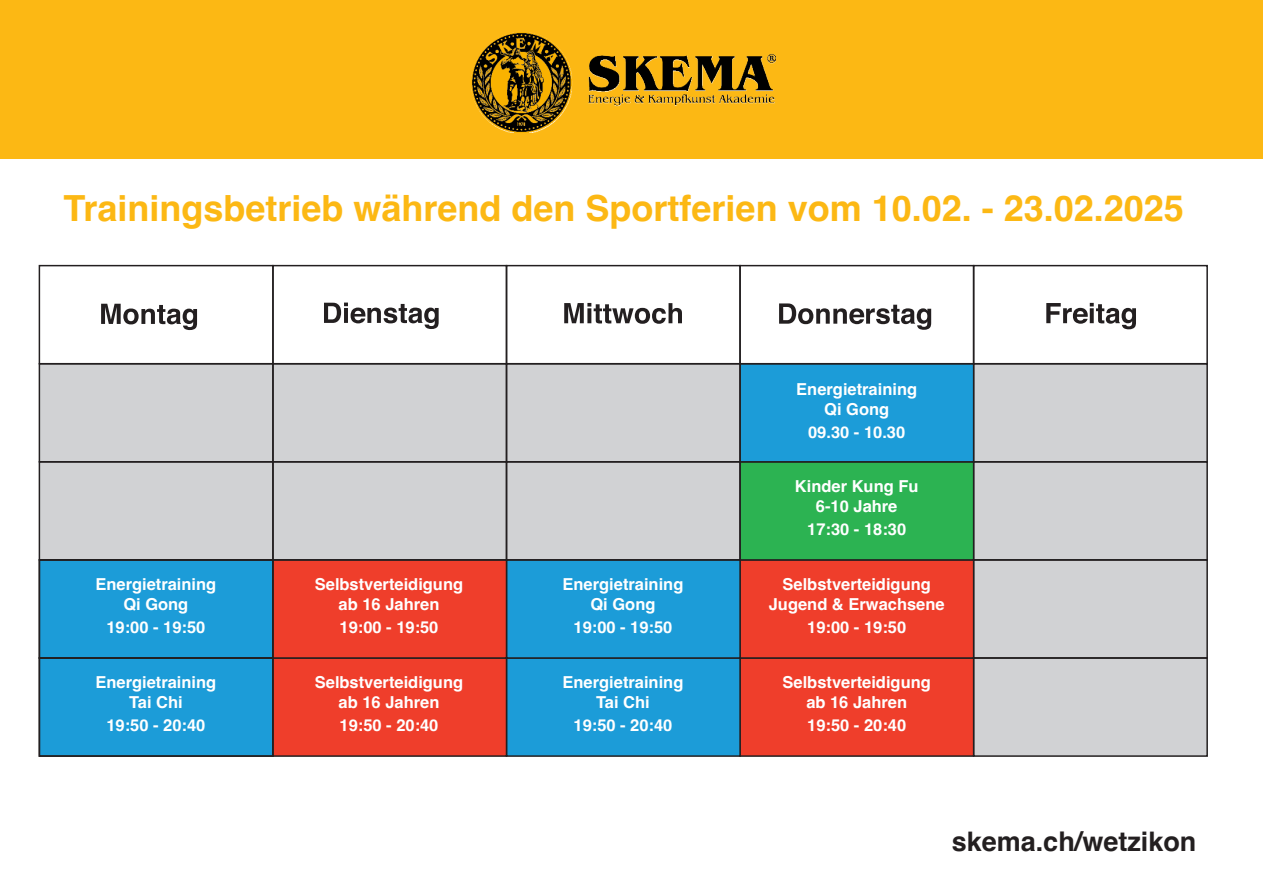
<style>
.page{position:relative;width:1263px;height:893px;background:#fff}
.page>*{position:absolute;margin:0;border:0;box-sizing:border-box;transform-origin:0 0}
.t1{font:700 36px "Helvetica";color:#fcb814}
.t2{font:700 27px "Helvetica";color:#231f20}
.t3{font:700 16.5px/19.8px "Helvetica";color:#fff;text-align:center}
</style>
<div class="page">
<div style="left:0;top:0;width:1263px;height:159px;background:#fcb814"></div>
<img style="left:471px;top:32px;width:305px;height:101px">
<div style="left:40px;top:364px;width:1167px;height:392px;background:#d1d2d4"></div>
<div style="left:973px;top:657px;width:235px;height:100px;border:2px solid #231f20"></div>
<div style="left:973px;top:559px;width:235px;height:100px;border:2px solid #231f20"></div>
<div style="left:973px;top:461px;width:235px;height:100px;border:2px solid #231f20"></div>
<div style="left:973px;top:363px;width:235px;height:100px;border:2px solid #231f20"></div>
<div style="left:973px;top:265px;width:235px;height:99px;border:2px solid #231f20"></div>
<svg style="left:1046px;top:303px;width:90px;height:26px"></svg>
<div style="left:739px;top:657px;width:235px;height:100px;background:#ef3e2b;border:2px solid #231f20"></div>
<div style="left:739px;top:559px;width:235px;height:100px;background:#ef3e2b;border:2px solid #231f20"></div>
<div style="left:739px;top:461px;width:235px;height:100px;background:#2cb352;border:2px solid #231f20"></div>
<div style="left:739px;top:363px;width:235px;height:100px;background:#1c9cd8;border:2px solid #231f20"></div>
<div style="left:739px;top:265px;width:235px;height:99px;border:2px solid #231f20"></div>
<svg style="left:779px;top:303px;width:152px;height:27px"></svg>
<div style="left:506px;top:657px;width:235px;height:100px;background:#1c9cd8;border:2px solid #231f20"></div>
<div style="left:506px;top:559px;width:235px;height:100px;background:#1c9cd8;border:2px solid #231f20"></div>
<div style="left:506px;top:461px;width:235px;height:100px;border:2px solid #231f20"></div>
<div style="left:506px;top:363px;width:235px;height:100px;border:2px solid #231f20"></div>
<div style="left:506px;top:265px;width:235px;height:99px;border:2px solid #231f20"></div>
<svg style="left:564px;top:303px;width:118px;height:21px"></svg>
<div style="left:39px;top:657px;width:235px;height:100px;background:#1c9cd8"></div>
<div style="left:39px;top:559px;width:235px;height:100px;background:#1c9cd8"></div>
<div style="left:272px;top:657px;width:235px;height:100px;background:#ef3e2b;border:2px solid #231f20"></div>
<div style="left:272px;top:559px;width:235px;height:100px;background:#ef3e2b;border:2px solid #231f20"></div>
<div style="left:272px;top:461px;width:235px;height:100px;border:2px solid #231f20"></div>
<div style="left:272px;top:363px;width:235px;height:100px;border:2px solid #231f20"></div>
<div style="left:272px;top:265px;width:235px;height:99px;border:2px solid #231f20"></div>
<svg style="left:324px;top:303px;width:115px;height:26px"></svg>
<div style="left:39px;top:657px;width:235px;height:100px;border:2px solid #231f20"></div>
<div style="left:39px;top:559px;width:235px;height:100px;border:2px solid #231f20"></div>
<div style="left:39px;top:461px;width:235px;height:100px;border:2px solid #231f20"></div>
<div style="left:39px;top:363px;width:235px;height:100px;border:2px solid #231f20"></div>
<div style="left:39px;top:265px;width:235px;height:99px;border:2px solid #231f20"></div>
<svg style="left:101px;top:304px;width:96px;height:26px"></svg>
<h1 class="t1" style="left:63px;top:194px;width:1122px">Trainingsbetrieb während den Sportferien vom 10.02. - 23.02.2025</h1>
<p class="t3" style="left:796px;top:381px;width:122px">Energietraining<br>Qi Gong</p>
<p class="t3" style="left:808px;top:424px;width:99px">09.30 - 10.30</p>
<p class="t3" style="left:95px;top:576px;width:122px">Energietraining<br>Qi Gong</p>
<p class="t3" style="left:106px;top:619px;width:100px">19:00 - 19:50</p>
<p class="t3" style="left:95px;top:674px;width:122px">Energietraining<br>Tai Chi</p>
<p class="t3" style="left:106px;top:717px;width:100px">19:50 - 20:40</p>
<p class="t3" style="left:315px;top:576px;width:150px">Selbstverteidigung ab 16 Jahren</p>
<p class="t3" style="left:340px;top:619px;width:100px">19:00 - 19:50</p>
<p class="t3" style="left:315px;top:674px;width:150px">Selbstverteidigung ab 16 Jahren</p>
<p class="t3" style="left:340px;top:717px;width:100px">19:50 - 20:40</p>
<p class="t3" style="left:562px;top:576px;width:122px">Energietraining<br>Qi Gong</p>
<p class="t3" style="left:573px;top:619px;width:100px">19:00 - 19:50</p>
<p class="t3" style="left:562px;top:674px;width:122px">Energietraining<br>Tai Chi</p>
<p class="t3" style="left:573px;top:717px;width:100px">19:50 - 20:40</p>
<p class="t3" style="left:795px;top:478px;width:125px">Kinder Kung Fu<br>6-10 Jahre</p>
<p class="t3" style="left:807px;top:521px;width:100px">17:30 - 18:30</p>
<p class="t3" style="left:769px;top:576px;width:177px">Selbstverteidigung<br>Jugend &amp; Erwachsene</p>
<p class="t3" style="left:807px;top:619px;width:100px">19:00 - 19:50</p>
<p class="t3" style="left:782px;top:674px;width:150px">Selbstverteidigung ab 16 Jahren</p>
<p class="t3" style="left:807px;top:717px;width:100px">19:50 - 20:40</p>
<h2 class="t2" style="left:952px;top:831px;width:246px">skema.ch/wetzikon</h2>
</div>
